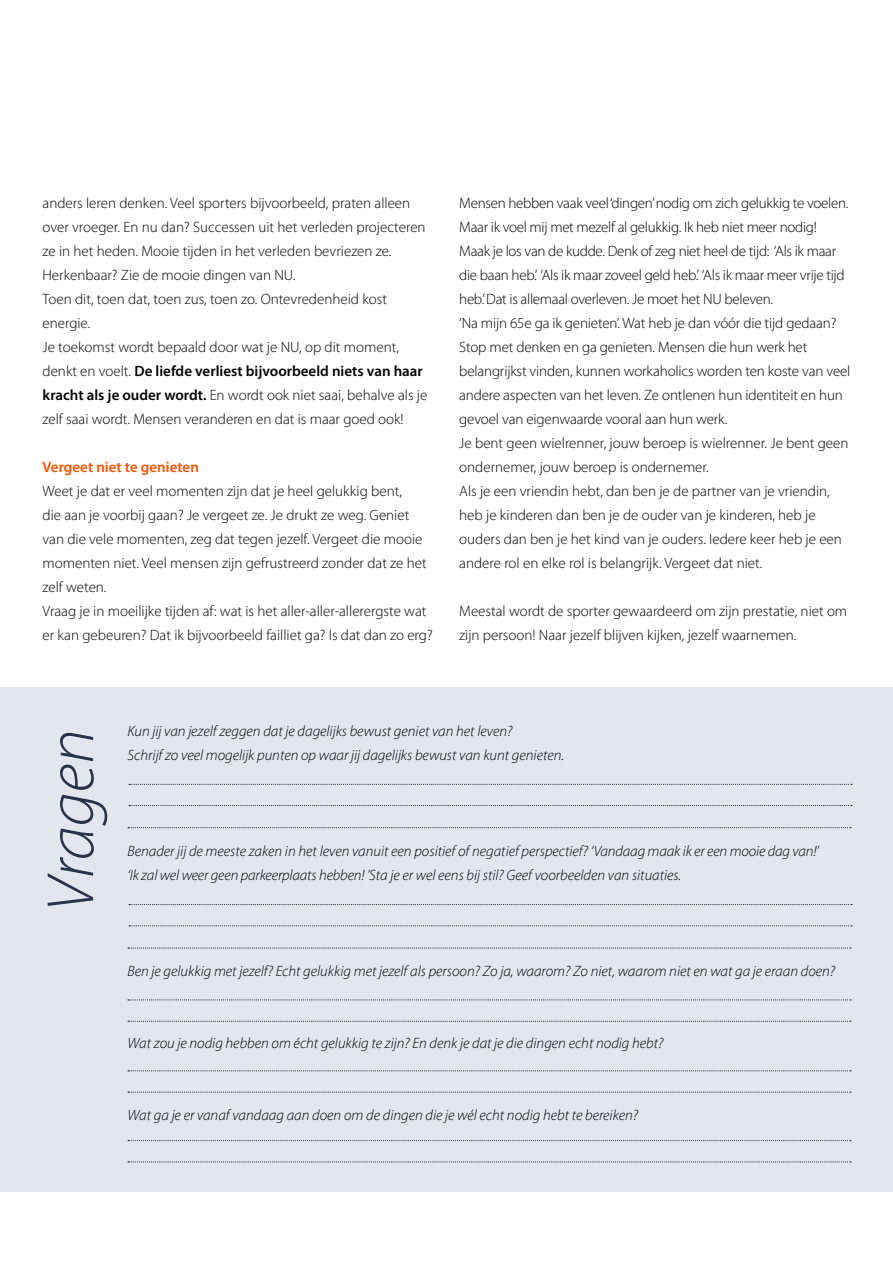
<style>
.page{position:relative;width:893px;height:1263px;background:#fff}
.page>*{position:absolute;margin:0;border:0;box-sizing:border-box;transform-origin:0 0}
.t1{font:italic 300 67.5px "Myriad Pro";color:#27334b}
.t2{font:300 15px/24px "Myriad Pro";color:#000}
.t3{font:italic 300 15px/24px "Myriad Pro";color:#000}
.t4{font:600 15px "Myriad Pro";color:#ff5200}
.s1{font-weight:600}
</style>
<div class="page">
<div style="left:0;top:688px;width:893px;height:504px;background:#e4e6ed"></div>
<svg style="left:128px;top:999px;width:723px;height:1px"></svg>
<svg style="left:128px;top:1021px;width:723px;height:1px"></svg>
<svg style="left:128px;top:1070px;width:723px;height:1px"></svg>
<svg style="left:128px;top:1092px;width:723px;height:1px"></svg>
<svg style="left:128px;top:1140px;width:723px;height:1px"></svg>
<svg style="left:128px;top:1161px;width:723px;height:1px"></svg>
<svg style="left:129px;top:784px;width:723px;height:1px"></svg>
<svg style="left:129px;top:805px;width:723px;height:1px"></svg>
<svg style="left:128px;top:827px;width:723px;height:1px"></svg>
<svg style="left:129px;top:904px;width:723px;height:1px"></svg>
<svg style="left:129px;top:925px;width:723px;height:1px"></svg>
<svg style="left:128px;top:947px;width:723px;height:1px"></svg>
<p class="t2" style="left:43px;top:191px;width:386px">anders leren denken. Veel sporters bijvoorbeeld, praten alleen over vroeger. En nu dan? Successen uit het verleden projecteren ze in het heden. Mooie tijden in het verleden bevriezen ze.<br>Herkenbaar? Zie de mooie dingen van NU.<br>Toen dit, toen dat, toen zus, toen zo. Ontevredenheid kost energie.<br>Je toekomst wordt bepaald door wat je NU, op dit moment, denkt en voelt. <span class="s1">De liefde verliest bijvoorbeeld niets van haar kracht als je ouder wordt.</span> En wordt ook niet saai, behalve als je zelf saai wordt. Mensen veranderen en dat is maar goed ook!</p>
<p class="t4" style="left:43px;top:457px;width:158px">Vergeet niet te genieten</p>
<p class="t2" style="left:43px;top:479px;width:392px">Weet je dat er veel momenten zijn dat je heel gelukkig bent,<br>die aan je voorbij gaan? Je vergeet ze. Je drukt ze weg. Geniet van die vele momenten, zeg dat tegen jezelf. Vergeet die mooie momenten niet. Veel mensen zijn gefrustreerd zonder dat ze het zelf weten.<br>Vraag je in moeilijke tijden af: wat is het aller-aller-allerergste wat er kan gebeuren? Dat ik bijvoorbeeld failliet ga? Is dat dan zo erg?</p>
<p class="t2" style="left:459px;top:191px;width:393px">Mensen hebben vaak veel ‘dingen’ nodig om zich gelukkig te voelen.<br>Maar ik voel mij met mezelf al gelukkig. Ik heb niet meer nodig!<br>Maak je los van de kudde. Denk of zeg niet heel de tijd: ‘Als ik maar die baan heb.’ ‘Als ik maar zoveel geld heb.’ ‘Als ik maar meer vrije tijd heb.’ Dat is allemaal overleven. Je moet het NU beleven.<br>‘Na mijn 65e ga ik genieten’. Wat heb je dan vóór die tijd gedaan?<br>Stop met denken en ga genieten. Mensen die hun werk het belangrijkst vinden, kunnen workaholics worden ten koste van veel andere aspecten van het leven. Ze ontlenen hun identiteit en hun gevoel van eigenwaarde vooral aan hun werk.<br>Je bent geen wielrenner, jouw beroep is wielrenner. Je bent geen ondernemer, jouw beroep is ondernemer.<br>Als je een vriendin hebt, dan ben je de partner van je vriendin, heb je kinderen dan ben je de ouder van je kinderen, heb je ouders dan ben je het kind van je ouders. Iedere keer heb je een andere rol en elke rol is belangrijk. Vergeet dat niet.</p>
<p class="t2" style="left:459px;top:599px;width:389px">Meestal wordt de sporter gewaardeerd om zijn prestatie, niet om zijn persoon! Naar jezelf blijven kijken, jezelf waarnemen.</p>
<h1 class="t1" style="left:30px;top:912px;width:184px;rotate:-90deg">Vragen</h1>
<p class="t3" style="left:128px;top:719px;width:438px">Kun jij van jezelf zeggen dat je dagelijks bewust geniet van het leven?<br>Schrijf zo veel mogelijk punten op waar jij dagelijks bewust van kunt genieten.</p>
<p class="t3" style="left:128px;top:839px;width:693px">Benader jij de meeste zaken in het leven vanuit een positief of negatief perspectief? ‘Vandaag maak ik er een mooie dag van!’ ‘Ik zal wel weer geen parkeerplaats hebben! ’Sta je er wel eens bij stil? Geef voorbeelden van situaties.</p>
<p class="t3" style="left:128px;top:959px;width:709px">Ben je gelukkig met jezelf? Echt gelukkig met jezelf als persoon? Zo ja, waarom? Zo niet, waarom niet en wat ga je eraan doen?</p>
<p class="t3" style="left:128px;top:1031px;width:537px">Wat zou je nodig hebben om écht gelukkig te zijn? En denk je dat je die dingen echt nodig hebt?</p>
<p class="t3" style="left:128px;top:1103px;width:512px">Wat ga je er vanaf vandaag aan doen om de dingen die je wél echt nodig hebt te bereiken?</p>
</div>
